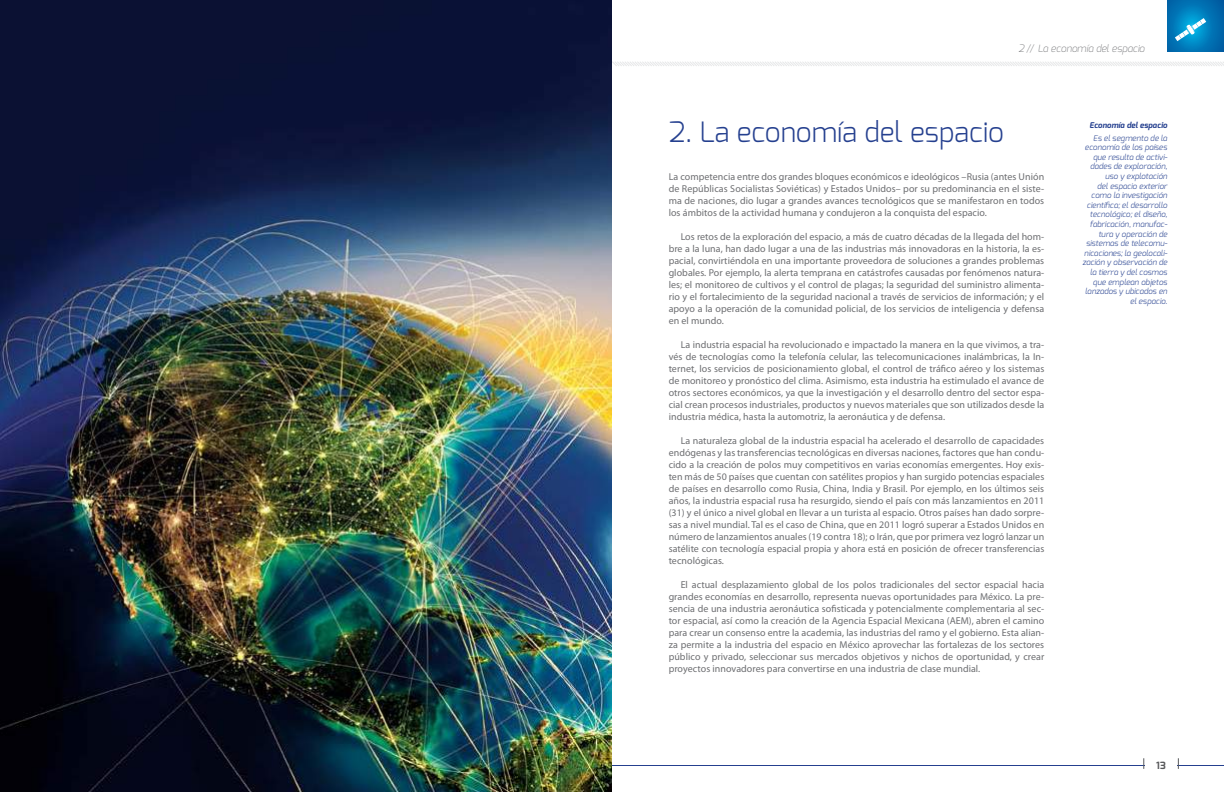
<style>
.page{position:relative;width:1224px;height:792px;background:#fff}
.page>*{position:absolute;margin:0;border:0;box-sizing:border-box;transform-origin:0 0}
.t1{font:300 28px "Exo";color:#25408f}
.t2{font:10px/12px "Myriad Pro";letter-spacing:.005em;color:#6d6e71;text-align:justify}
.t3{font:italic 200 10px "Exo";color:#6d6e71}
.t4{font:700 10px "Exo";color:#58595b}
.t5{font:italic 300 8px/9.6px "Exo";letter-spacing:.005em;color:#25408f;text-align:right}
.t6{font:italic 700 8px "Exo";letter-spacing:.005em;color:#25408f}
</style>
<div class="page">
<hr style="left:612px;top:765px;width:612px;height:1px;background:#25408f">
<hr style="left:1146px;top:763px;width:31px;height:4px;background:#fff">
<svg style="left:1167px;top:0;width:57px;height:52px;background:#0071b3"></svg>
<svg style="left:1175px;top:18px;width:31px;height:23px"></svg>
<svg style="left:612px;top:61px;width:612px;height:5px"></svg>
<img style="left:0;top:0;width:612px;height:792px">
<p class="t3" style="left:1018px;top:42px;width:128px">2 // La economía del espacio</p>
<h1 class="t1" style="left:669px;top:114px;width:337px">2. La economía del espacio</h1>
<p class="t2" style="left:669px;top:170px;width:377px">La competencia entre dos grandes bloques económicos e ideológicos –Rusia (antes Unión de Repúblicas Socialistas Soviéticas) y Estados Unidos– por su predominancia en el siste&shy;ma de naciones, dio lugar a grandes avances tecnológicos que se manifestaron en todos los ámbitos de la actividad humana y condujeron a la conquista del espacio.</p>
<p class="t2" style="left:669px;top:230px;width:377px;text-indent:12px">Los retos de la exploración del espacio, a más de cuatro décadas de la llegada del hom&shy;bre a la luna, han dado lugar a una de las industrias más innovadoras en la historia, la es&shy;pacial, convirtiéndola en una importante proveedora de soluciones a grandes problemas globales. Por ejemplo, la alerta temprana en catástrofes causadas por fenómenos natura&shy;les; el monitoreo de cultivos y el control de plagas; la seguridad del suministro alimenta&shy;rio y el fortalecimiento de la seguridad nacional a través de servicios de información; y el apoyo a la operación de la comunidad policial, de los servicios de inteligencia y defensa en el mundo.</p>
<p class="t2" style="left:669px;top:338px;width:377px;text-indent:12px">La industria espacial ha revolucionado e impactado la manera en la que vivimos, a tra&shy;vés de tecnologías como la telefonía celular, las telecomunicaciones inalámbricas, la In&shy;ternet, los servicios de posicionamiento global, el control de tráfico aéreo y los sistemas de monitoreo y pronóstico del clima. Asimismo, esta industria ha estimulado el avance de otros sectores económicos, ya que la investigación y el desarrollo dentro del sector espa&shy;cial crean procesos industriales, productos y nuevos materiales que son utilizados desde la industria médica, hasta la automotriz, la aeronáutica y de defensa.</p>
<p class="t2" style="left:669px;top:434px;width:377px;text-indent:12px">La naturaleza global de la industria espacial ha acelerado el desarrollo de capacidades endógenas y las transferencias tecnológicas en diversas naciones, factores que han condu&shy;cido a la creación de polos muy competitivos en varias economías emergentes. Hoy exis&shy;ten más de 50 países que cuentan con satélites propios y han surgido potencias espaciales de países en desarrollo como Rusia, China, India y Brasil. Por ejemplo, en los últimos seis años, la industria espacial rusa ha resurgido, siendo el país con más lanzamientos en 2011 (31) y el único a nivel global en llevar a un turista al espacio. Otros países han dado sorpre&shy;sas a nivel mundial. Tal es el caso de China, que en 2011 logró superar a Estados Unidos en número de lanzamientos anuales (19 contra 18); o Irán, que por primera vez logró lanzar un satélite con tecnología espacial propia y ahora está en posición de ofrecer transferencias tecnológicas.</p>
<p class="t2" style="left:669px;top:578px;width:377px;text-indent:12px">El actual desplazamiento global de los polos tradicionales del sector espacial hacia grandes economías en desarrollo, representa nuevas oportunidades para México. La pre&shy;sencia de una industria aeronáutica sofisticada y potencialmente complementaria al sec&shy;tor espacial, así como la creación de la Agencia Espacial Mexicana (AEM), abren el camino para crear un consenso entre la academia, las industrias del ramo y el gobierno. Esta alian&shy;za permite a la industria del espacio en México aprovechar las fortalezas de los sectores público y privado, seleccionar sus mercados objetivos y nichos de oportunidad, y crear proyectos innovadores para convertirse en una industria de clase mundial.</p>
<p class="t6" style="left:1090px;top:120px;width:79px">Economía del espacio</p>
<p class="t5" style="left:1082px;top:133px;width:87px">Es el segmento de la economía de los países que resulta de activi&shy;dades de exploración, uso y explotación<br>del espacio exterior como la investigación científica; el desarrollo tecnológico; el diseño, fabricación, manufac&shy;tura y operación de sistemas de telecomu&shy;nicaciones; la geolocali&shy;zación y observación de la tierra y del cosmos que emplean objetos lanzados y ubicados en el espacio.</p>
<p class="t4" style="left:1156px;top:759px;width:11px">13</p>
</div>
